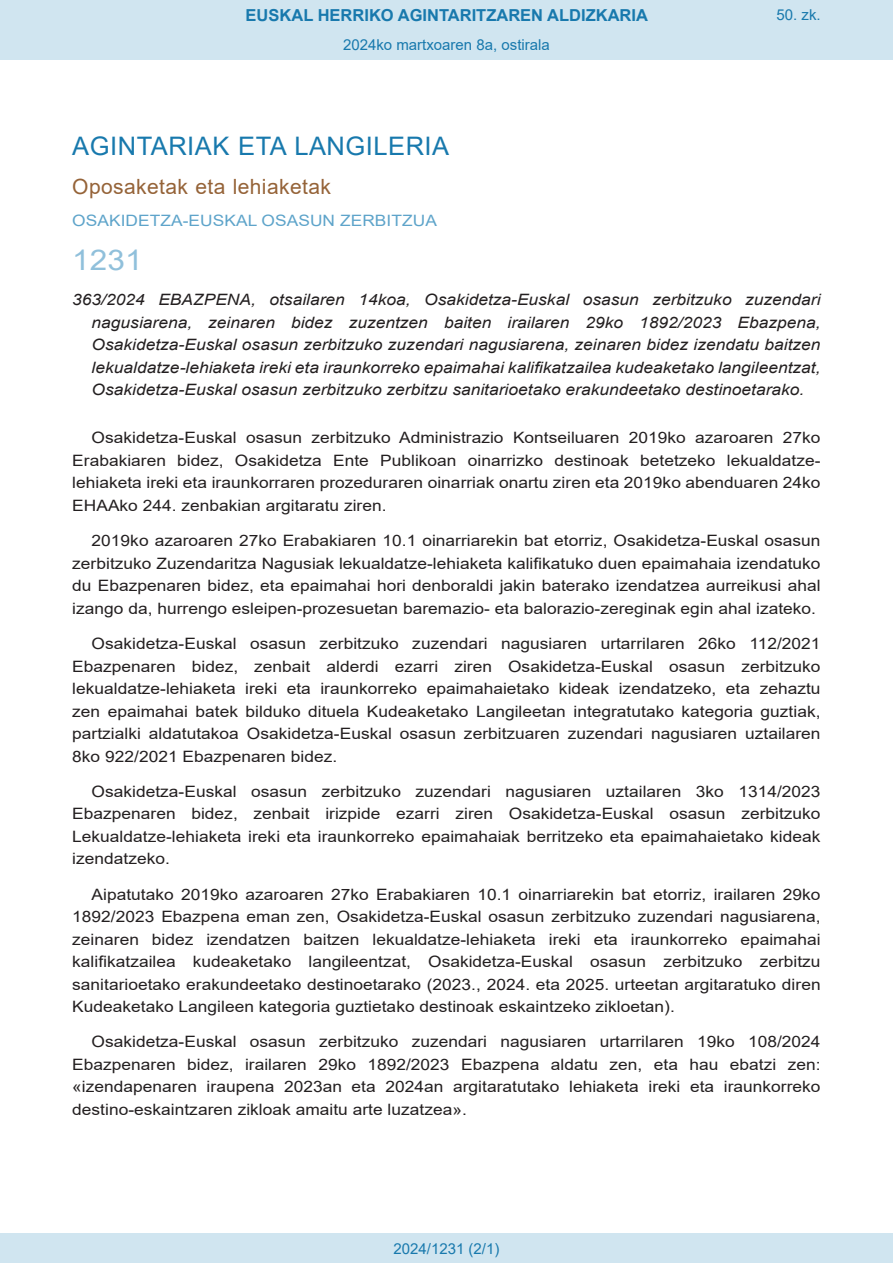
<style>
.page{position:relative;width:893px;height:1263px;background:#fff}
.page>*{position:absolute;margin:0;border:0;box-sizing:border-box;transform-origin:0 0}
.BOPVOrden{font:28.5px "Arial";color:#90c0db;scale:1.11 1}
.BOPVSeccion{font:25.5px "Arial";letter-spacing:.02em;color:#1879ad}
.BOPVSubseccion{font:21px "Arial";letter-spacing:.02em;color:#956338}
.t1{font:700 16.5px "Arial";color:#1879ad}
.BOPVDetalle{font:15.6px/22.5px "Arial";color:#231f20;text-align:justify;scale:1.11 1}
.BOPVTitulo{font:italic 15.6px/22.5px "Arial";color:#231f20;text-align:justify;scale:1.11 1}
.BOPVOrganismo{font:15.6px "Arial";letter-spacing:.005em;color:#5ea4ca;scale:1.11 1}
.Paginacion_Centro{font:15px "Arial";color:#1879ad}
</style>
<div class="page">
<div style="left:0;top:0;width:893px;height:60px;background:#d0e5f0"></div>
<div style="left:0;top:1233px;width:893px;height:30px;background:#d0e5f0"></div>
<p class="t1" style="left:246px;top:3px;width:404px">EUSKAL HERRIKO AGINTARITZAREN ALDIZKARIA</p>
<p class="Paginacion_Centro" style="left:343px;top:35px;width:208px">2024ko martxoaren 8a, ostirala</p>
<p class="Paginacion_Centro" style="left:776px;top:5px;width:46px">50. zk.</p>
<p class="BOPVSeccion" style="left:72px;top:128px;width:378px">AGINTARIAK ETA LANGILERIA</p>
<p class="BOPVSubseccion" style="left:72px;top:172px;width:260px">Oposaketak eta lehiaketak</p>
<p class="BOPVOrganismo" style="left:72px;top:210px;width:330px">OSAKIDETZA-EUSKAL OSASUN ZERBITZUA</p>
<p class="BOPVOrden" style="left:72px;top:241px;width:65px">1231</p>
<p class="BOPVTitulo" style="left:92px;top:289px;width:658px;text-indent:-19px">363/2024 EBAZPENA, otsailaren 14koa, Osakidetza-Euskal osasun zerbitzuko zuzendari nagusiarena, zeinaren bidez zuzentzen baiten irailaren 29ko 1892/2023 Ebazpena, Osakidetza-Euskal osasun zerbitzuko zuzendari nagusiarena, zeinaren bidez izendatu baitzen lekualdatze-lehiaketa ireki eta iraunkorreko epaimahai kalifikatzailea kudeaketako langileentzat, Osakidetza-Euskal osasun zerbitzuko zerbitzu sanitarioetako erakundeetako destinoetarako.</p>
<p class="BOPVDetalle" style="left:72px;top:427px;width:676px;text-indent:19px">Osakidetza-Euskal osasun zerbitzuko Administrazio Kontseiluaren 2019ko azaroaren 27ko Erabakiaren bidez, Osakidetza Ente Publikoan oinarrizko destinoak betetzeko lekualdatze&shy;lehiaketa ireki eta iraunkorraren prozeduraren oinarriak onartu ziren eta 2019ko abenduaren 24ko EHAAko 244. zenbakian argitaratu ziren.</p>
<p class="BOPVDetalle" style="left:72px;top:529px;width:676px;text-indent:19px">2019ko azaroaren 27ko Erabakiaren 10.1 oinarriarekin bat etorriz, Osakidetza-Euskal osasun zerbitzuko Zuzendaritza Nagusiak lekualdatze-lehiaketa kalifikatuko duen epaimahaia izendatuko du Ebazpenaren bidez, eta epaimahai hori denboraldi jakin baterako izendatzea aurreikusi ahal izango da, hurrengo esleipen-prozesuetan baremazio- eta balorazio-zereginak egin ahal izateko.</p>
<p class="BOPVDetalle" style="left:72px;top:632px;width:676px;text-indent:19px">Osakidetza-Euskal osasun zerbitzuko zuzendari nagusiaren urtarrilaren 26ko 112/2021<br>Ebazpenaren bidez, zenbait alderdi ezarri ziren Osakidetza-Euskal osasun zerbitzuko lekualdatze-lehiaketa ireki eta iraunkorreko epaimahaietako kideak izendatzeko, eta zehaztu zen epaimahai batek bilduko dituela Kudeaketako Langileetan integratutako kategoria guztiak, partzialki aldatutakoa Osakidetza-Euskal osasun zerbitzuaren zuzendari nagusiaren uztailaren 8ko 922/2021 Ebazpenaren bidez.</p>
<p class="BOPVDetalle" style="left:72px;top:780px;width:676px;text-indent:19px">Osakidetza-Euskal osasun zerbitzuko zuzendari nagusiaren uztailaren 3ko 1314/2023<br>Ebazpenaren bidez, zenbait irizpide ezarri ziren Osakidetza-Euskal osasun zerbitzuko Lekualdatze-lehiaketa ireki eta iraunkorreko epaimahaiak berritzeko eta epaimahaietako kideak izendatzeko.</p>
<p class="BOPVDetalle" style="left:72px;top:883px;width:676px;text-indent:19px">Aipatutako 2019ko azaroaren 27ko Erabakiaren 10.1 oinarriarekin bat etorriz, irailaren 29ko 1892/2023 Ebazpena eman zen, Osakidetza-Euskal osasun zerbitzuko zuzendari nagusiarena, zeinaren bidez izendatzen baitzen lekualdatze-lehiaketa ireki eta iraunkorreko epaimahai kalifikatzailea kudeaketako langileentzat, Osakidetza-Euskal osasun zerbitzuko zerbitzu sanitarioetako erakundeetako destinoetarako (2023., 2024. eta 2025. urteetan argitaratuko diren Kudeaketako Langileen kategoria guztietako destinoak eskaintzeko zikloetan).</p>
<p class="BOPVDetalle" style="left:72px;top:1030px;width:676px;text-indent:19px">Osakidetza-Euskal osasun zerbitzuko zuzendari nagusiaren urtarrilaren 19ko 108/2024<br>Ebazpenaren bidez, irailaren 29ko 1892/2023 Ebazpena aldatu zen, eta hau ebatzi zen: «izendapenaren iraupena 2023an eta 2024an argitaratutako lehiaketa ireki eta iraunkorreko destino-eskaintzaren zikloak amaitu arte luzatzea».</p>
<p class="Paginacion_Centro" style="left:393px;top:1238px;width:107px">2024/1231 (2/1)</p>
</div>
